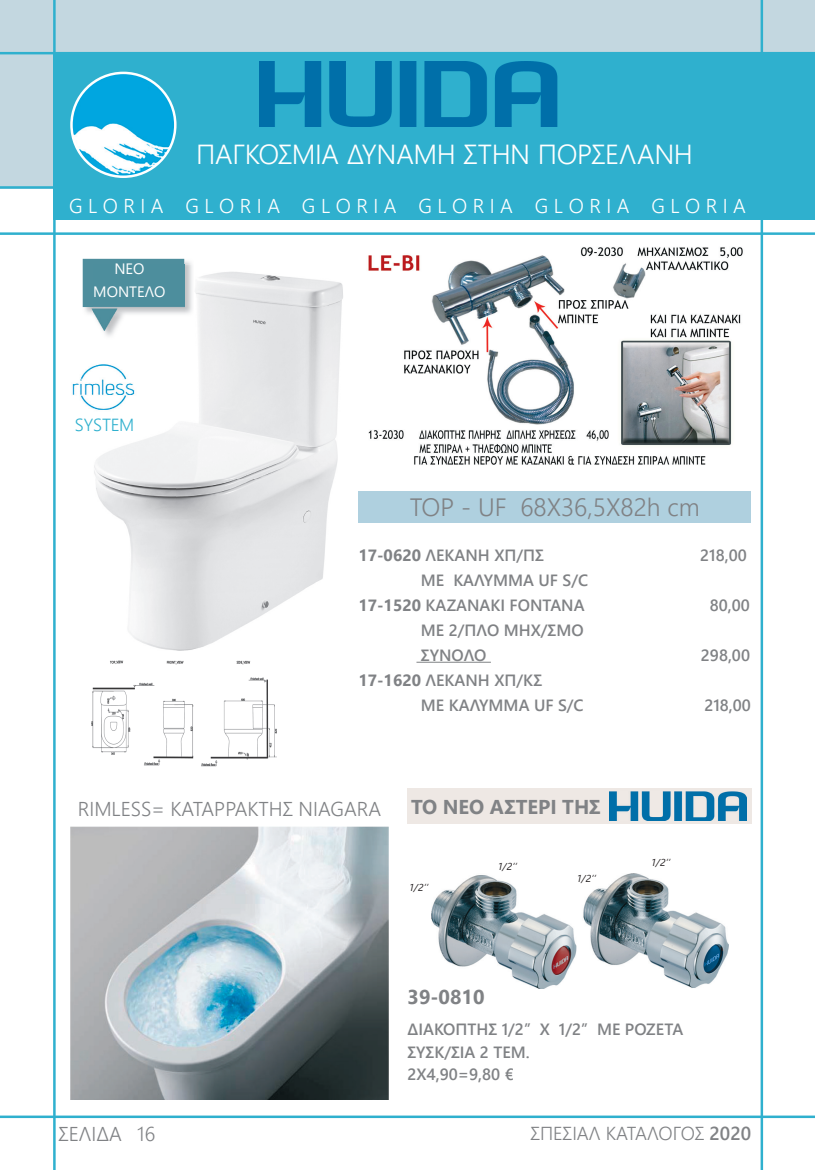
<style>
.page{position:relative;width:815px;height:1170px;background:#fff}
.page>*{position:absolute;margin:0;border:0;box-sizing:border-box;transform-origin:0 0}
.t1{font:300 27.5px "Segoe UI";letter-spacing:-.015em;color:#fff}
.t2{font:300 25px "Segoe UI";color:#808285}
.t3{font:300 20px "Segoe UI";color:#fff}
.t4{font:300 20px "Segoe UI";color:#808285}
.t5{font:700 20px "Segoe UI";color:#808285}
.t6{font:300 18.75px "Segoe UI";color:#808285}
.t7{font:300 17.5px "Segoe UI";letter-spacing:-.01em;color:#2fb0ce}
.t8{font:600 16.25px/25px "Segoe UI";color:#808285}
.t9{font:15px/22.5px "Segoe UI";color:#fff;text-align:center}
.t10{font:italic 10px "Segoe UI";color:#231f20}
.s1{font-weight:700}
.s2{font-weight:600}
</style>
<div class="page">
<div style="left:0;top:0;width:815px;height:189px;background:#c3d7e0"></div>
<hr style="left:0;top:1115px;width:815px;height:2px;background:#2fb0ce">
<div style="left:53px;top:53px;width:762px;height:167px;background:#2fb0ce"></div>
<hr style="left:0;top:232px;width:815px;height:3px;background:#2fb0ce">
<hr style="left:53px;top:0;width:3px;height:1169px;background:#2fb0ce">
<hr style="left:761px;top:0;width:2px;height:1169px;background:#2fb0ce">
<img style="left:71px;top:73px;width:104px;height:104px;border-radius:52px">
<div style="left:70px;top:72px;width:107px;height:106px;border:2px solid #fff;border-radius:50%"></div>
<hr style="left:0;top:186px;width:815px;height:3px;background:#2fb0ce">
<hr style="left:0;top:52px;width:815px;height:2px;background:#2fb0ce">
<img style="left:259px;top:62px;width:298px;height:64px">
<img style="left:71px;top:826px;width:317px;height:272px">
<div style="left:407px;top:788px;width:345px;height:36px;background:#eee8e4"></div>
<img style="left:610px;top:791px;width:137px;height:29px">
<img style="left:432px;top:873px;width:296px;height:115px">
<hr style="left:416px;top:661px;width:75px;height:1px;background:#808285">
<div style="left:358px;top:491px;width:393px;height:31px;background:#afd0df"></div>
<img style="left:177px;top:272px;width:166px;height:378px">
<img style="left:94px;top:430px;width:83px;height:220px">
<img style="left:91px;top:660px;width:186px;height:106px">
<img style="left:82px;top:258px;width:110px;height:49px">
<img style="left:103px;top:265px;width:91px;height:75px">
<img style="left:83px;top:259px;width:101px;height:56px">
<img style="left:94px;top:265px;width:90px;height:65px">
<img style="left:368px;top:247px;width:375px;height:218px">
<img style="left:72px;top:364px;width:63px;height:46px">
<h1 class="t1" style="left:196px;top:129px;width:498px">ΠΑΓΚΟΣΜΙΑ ΔΥΝΑΜΗ ΣΤΗΝ ΠΟΡΣΕΛΑΝΗ</h1>
<p class="t3" style="left:69px;top:187px;width:678px">G L O R I A G L O R I A G L O R I A G L O R I A G L O R I A G L O R I A</p>
<p class="t9" style="left:93px;top:256px;width:74px">ΝΕΟ<br>ΜΟΝΤΕΛΟ</p>
<p class="t7" style="left:75px;top:408px;width:61px">SYSTEM</p>
<h2 class="t2" style="left:410px;top:483px;width:291px">TOP - UF 68X36,5X82h cm</h2>
<p class="t8" style="left:358px;top:541px;width:187px"><span class="s1">17-0620</span> ΛΕΚΑΝΗ ΧΠ/ΠΣ</p>
<p class="t8" style="left:700px;top:541px;width:48px">218,00</p>
<p class="t8" style="left:358px;top:566px;width:231px;text-align:right">ΜΕ ΚΑΛΥΜΜΑ UF S/C<br><span class="s1">17-1520</span> KAZANAKI FONTANA</p>
<p class="t8" style="left:710px;top:591px;width:41px">80,00</p>
<p class="t8" style="left:421px;top:616px;width:164px">ME 2/ΠΛΟ ΜΗΧ/ΣΜΟ<br>ΣΥΝΟΛΟ</p>
<p class="t8" style="left:421px;top:666px;width:164px;text-indent:-63px"><span class="s1">17-1620</span> ΛΕΚΑΝΗ ΧΠ/ΚΣ<br>ΜΕ ΚΑΛΥΜΜΑ UF S/C</p>
<p class="t8" style="left:701px;top:641px;width:51px">298,00</p>
<p class="t8" style="left:704px;top:691px;width:48px">218,00</p>
<p class="t4" style="left:78px;top:790px;width:305px">RIMLESS= ΚΑΤΑΡΡΑΚΤΗΣ NIAGARA</p>
<p class="t5" style="left:411px;top:787px;width:191px">ΤΟ ΝΕΟ ΑΣΤΕΡΙ ΤΗΣ</p>
<p class="t10" style="left:409px;top:878px;width:21px">1/2’’</p>
<p class="t10" style="left:498px;top:857px;width:21px">1/2’’</p>
<p class="t10" style="left:577px;top:869px;width:21px">1/2’’</p>
<p class="t10" style="left:651px;top:852px;width:21px">1/2’’</p>
<p class="t5" style="left:407px;top:978px;width:79px">39-0810</p>
<p class="t8" style="left:407px;top:1016px;width:277px;line-height:22.5px">ΔΙΑΚΟΠΤΗΣ 1/2’’ X 1/2’’ ΜΕ ΡΟΖΕΤΑ<br>ΣΥΣΚ/ΣΙΑ 2 ΤΕΜ.<br>2Χ4,90=9,80 €</p>
<p class="t4" style="left:58px;top:1115px;width:98px">ΣΕΛΙΔΑ 16</p>
<p class="t6" style="left:530px;top:1115px;width:222px">ΣΠΕΣΙΑΛ ΚΑΤΑΛΟΓΟΣ <span class="s2">2020</span></p>
</div>
